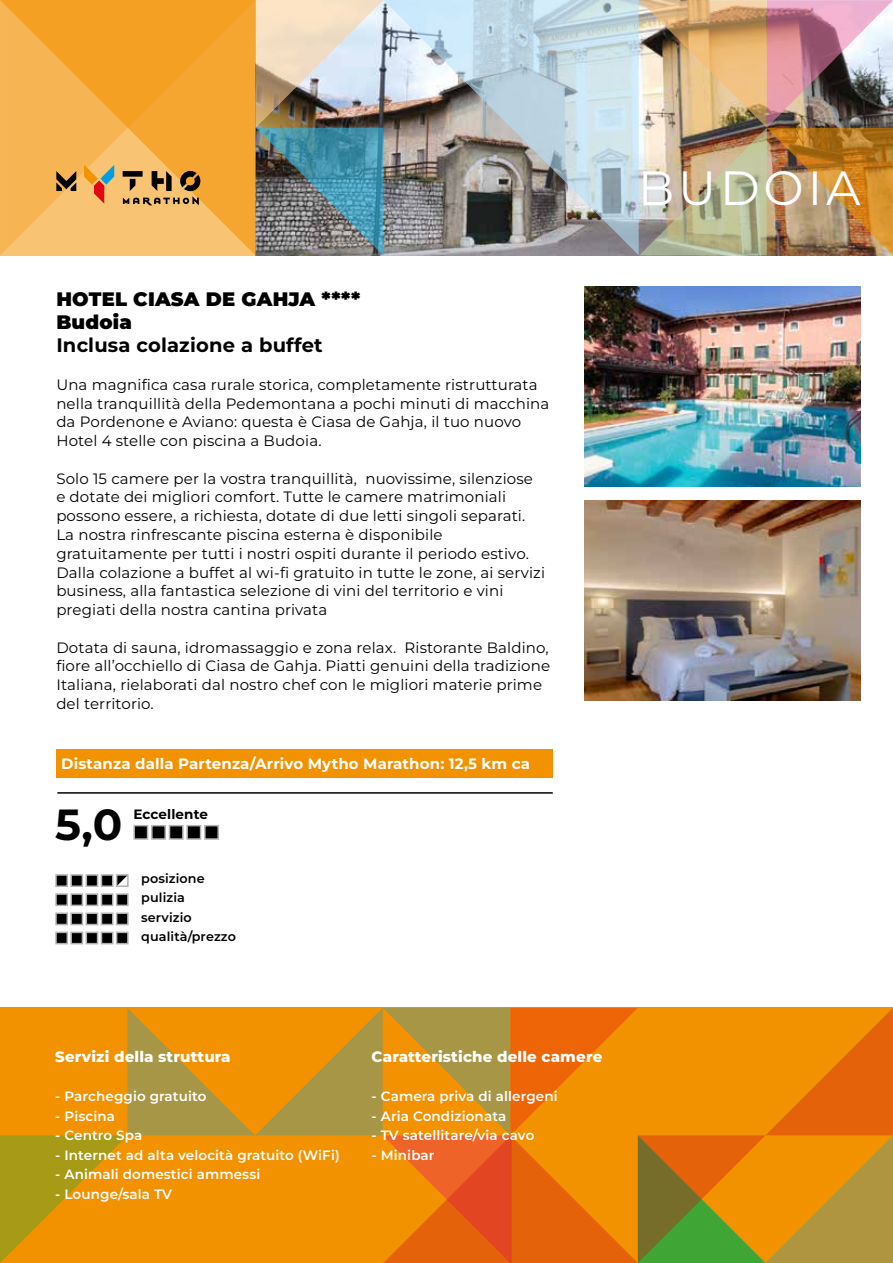
<style>
.page{position:relative;width:893px;height:1263px;background:#fff}
.page>*{position:absolute;margin:0;border:0;box-sizing:border-box;transform-origin:0 0}
.t1{font:48px "Montserrat";letter-spacing:.08em;color:#fff}
.t2{font:700 43.5px "Montserrat";color:#000}
.t3{font:900 19.5px/23.4px "Montserrat";letter-spacing:.01em;color:#000}
.t4{font:700 19.5px "Montserrat";letter-spacing:.01em;color:#000}
.t5{font:15px/18.8px "Montserrat";letter-spacing:.01em;color:#000}
.t6{font:700 15px "Montserrat";letter-spacing:.01em;color:#fff}
.t7{font:800 15px "Montserrat";letter-spacing:.01em;color:#fff}
.t8{font:600 13.5px "Montserrat";letter-spacing:.01em;color:#fff}
.t9{font:700 13.5px "Montserrat";letter-spacing:.01em;color:#000}
.t10{font:600 12.75px/19.5px "Montserrat";letter-spacing:.01em;color:#000}
</style>
<div class="page">
<svg style="left:0;top:1008px;width:893px;height:255px;background:#dd890e"></svg>
<img style="left:383px;top:0;width:256px;height:255px">
<img style="left:639px;top:0;width:254px;height:255px">
<img style="left:256px;top:0;width:127px;height:255px">
<img style="left:584px;top:287px;width:276px;height:200px">
<img style="left:584px;top:501px;width:276px;height:199px">
<div style="left:56px;top:749px;width:497px;height:29px;background:#f39200"></div>
<hr style="left:57px;top:792px;width:496px;height:2px;background:#000">
<div style="left:56px;top:932px;width:11px;height:12px;background:#000"></div>
<div style="left:55px;top:932px;width:13px;height:12px;border:2px solid #b3b2b2"></div>
<div style="left:71px;top:932px;width:11px;height:12px;background:#000"></div>
<div style="left:70px;top:932px;width:13px;height:12px;border:2px solid #b3b2b2"></div>
<div style="left:86px;top:932px;width:12px;height:12px;background:#000"></div>
<div style="left:86px;top:932px;width:12px;height:12px;border:2px solid #b3b2b2"></div>
<div style="left:101px;top:932px;width:12px;height:12px;background:#000"></div>
<div style="left:101px;top:932px;width:12px;height:12px;border:2px solid #b3b2b2"></div>
<div style="left:117px;top:932px;width:11px;height:12px;background:#000"></div>
<div style="left:116px;top:932px;width:13px;height:12px;border:2px solid #b3b2b2"></div>
<div style="left:134px;top:826px;width:14px;height:13px;background:#000"></div>
<div style="left:133px;top:825px;width:15px;height:15px;border:2px solid #b3b2b2"></div>
<div style="left:152px;top:826px;width:13px;height:13px;background:#000"></div>
<div style="left:151px;top:825px;width:15px;height:15px;border:2px solid #b3b2b2"></div>
<div style="left:170px;top:826px;width:13px;height:13px;background:#000"></div>
<div style="left:169px;top:825px;width:15px;height:15px;border:2px solid #b3b2b2"></div>
<div style="left:187px;top:826px;width:14px;height:13px;background:#000"></div>
<div style="left:186px;top:825px;width:15px;height:15px;border:2px solid #b3b2b2"></div>
<div style="left:56px;top:894px;width:11px;height:11px;background:#000"></div>
<div style="left:55px;top:893px;width:13px;height:13px;border:2px solid #b3b2b2"></div>
<div style="left:71px;top:894px;width:11px;height:11px;background:#000"></div>
<div style="left:70px;top:893px;width:13px;height:13px;border:2px solid #b3b2b2"></div>
<div style="left:86px;top:894px;width:12px;height:11px;background:#000"></div>
<div style="left:86px;top:893px;width:12px;height:13px;border:2px solid #b3b2b2"></div>
<div style="left:101px;top:894px;width:12px;height:11px;background:#000"></div>
<div style="left:101px;top:893px;width:12px;height:13px;border:2px solid #b3b2b2"></div>
<div style="left:117px;top:894px;width:11px;height:11px;background:#000"></div>
<div style="left:116px;top:893px;width:13px;height:13px;border:2px solid #b3b2b2"></div>
<div style="left:56px;top:913px;width:11px;height:11px;background:#000"></div>
<div style="left:55px;top:912px;width:13px;height:13px;border:2px solid #b3b2b2"></div>
<div style="left:71px;top:913px;width:11px;height:11px;background:#000"></div>
<div style="left:70px;top:912px;width:13px;height:13px;border:2px solid #b3b2b2"></div>
<div style="left:86px;top:913px;width:12px;height:11px;background:#000"></div>
<div style="left:86px;top:912px;width:12px;height:13px;border:2px solid #b3b2b2"></div>
<div style="left:101px;top:913px;width:12px;height:11px;background:#000"></div>
<div style="left:101px;top:912px;width:12px;height:13px;border:2px solid #b3b2b2"></div>
<div style="left:117px;top:913px;width:11px;height:11px;background:#000"></div>
<div style="left:116px;top:912px;width:13px;height:13px;border:2px solid #b3b2b2"></div>
<div style="left:205px;top:826px;width:13px;height:13px;background:#000"></div>
<div style="left:204px;top:825px;width:15px;height:15px;border:2px solid #b3b2b2"></div>
<div style="left:56px;top:875px;width:11px;height:11px;background:#000"></div>
<div style="left:55px;top:874px;width:13px;height:13px;border:2px solid #b3b2b2"></div>
<div style="left:71px;top:875px;width:11px;height:11px;background:#000"></div>
<div style="left:70px;top:874px;width:13px;height:13px;border:2px solid #b3b2b2"></div>
<div style="left:86px;top:875px;width:12px;height:11px;background:#000"></div>
<div style="left:86px;top:874px;width:12px;height:13px;border:2px solid #b3b2b2"></div>
<div style="left:101px;top:875px;width:12px;height:11px;background:#000"></div>
<div style="left:101px;top:874px;width:12px;height:13px;border:2px solid #b3b2b2"></div>
<svg style="left:119px;top:877px;width:7px;height:7px"></svg>
<div style="left:116px;top:874px;width:13px;height:13px;border:2px solid #b3b2b2"></div>
<svg style="left:0;top:0;width:255px;height:255px;background:#f5ae44"></svg>
<svg style="left:84px;top:165px;width:30px;height:39px"></svg>
<svg style="left:56px;top:171px;width:20px;height:20px"></svg>
<svg style="left:123px;top:171px;width:77px;height:34px;background:#a68047"></svg>
<h3 class="t3" style="left:56px;top:286px;width:305px">HOTEL CIASA DE GAHJA ****<br>Budoia</h3>
<h3 class="t4" style="left:56px;top:333px;width:268px">Inclusa colazione a buffet</h3>
<p class="t5" style="left:56px;top:375px;width:494px">Una magnifica casa rurale storica, completamente ristrutturata nella tranquillità della Pedemontana a pochi minuti di macchina da Pordenone e Aviano: questa è Ciasa de Gahja, il tuo nuovo Hotel 4 stelle con piscina a Budoia.</p>
<p class="t5" style="left:56px;top:469px;width:490px">Solo 15 camere per la vostra tranquillità, nuovissime, silenziose e dotate dei migliori comfort. Tutte le camere matrimoniali possono essere, a richiesta, dotate di due letti singoli separati.<br>La nostra rinfrescante piscina esterna è disponibile gratuitamente per tutti i nostri ospiti durante il periodo estivo.<br>Dalla colazione a buffet al wi-fi gratuito in tutte le zone, ai servizi business, alla fantastica selezione di vini del territorio e vini pregiati della nostra cantina privata</p>
<p class="t5" style="left:56px;top:637px;width:495px">Dotata di sauna, idromassaggio e zona relax. Ristorante Baldino, fiore all’occhiello di Ciasa de Gahja. Piatti genuini della tradizione Italiana, rielaborati dal nostro chef con le migliori materie prime del territorio.</p>
<p class="t6" style="left:61px;top:754px;width:470px">Distanza dalla Partenza/Arrivo Mytho Marathon: 12,5 km ca</p>
<h2 class="t2" style="left:55px;top:796px;width:69px">5,0</h2>
<p class="t9" style="left:133px;top:805px;width:76px">Eccellente</p>
<p class="t10" style="left:141px;top:868px;width:96px">posizione pulizia servizio qualità/prezzo</p>
<h1 class="t1" style="left:638px;top:156px;width:224px">BUDOIA</h1>
<p class="t7" style="left:55px;top:1047px;width:177px">Servizi della struttura</p>
<p class="t8" style="left:55px;top:1087px;width:153px">- Parcheggio gratuito</p>
<p class="t8" style="left:55px;top:1107px;width:61px">- Piscina</p>
<p class="t8" style="left:55px;top:1126px;width:89px">- Centro Spa</p>
<p class="t8" style="left:55px;top:1146px;width:286px">- Internet ad alta velocità gratuito (WiFi)</p>
<p class="t8" style="left:55px;top:1165px;width:207px">- Animali domestici ammessi</p>
<p class="t8" style="left:55px;top:1185px;width:118px">- Lounge/sala TV</p>
<p class="t7" style="left:372px;top:1047px;width:232px">Caratteristiche delle camere</p>
<p class="t8" style="left:372px;top:1087px;width:188px">- Camera priva di allergeni</p>
<p class="t8" style="left:372px;top:1107px;width:136px">- Aria Condizionata</p>
<p class="t8" style="left:372px;top:1126px;width:164px">- TV satellitare/via cavo</p>
<p class="t8" style="left:372px;top:1146px;width:64px">- Minibar</p>
</div>
